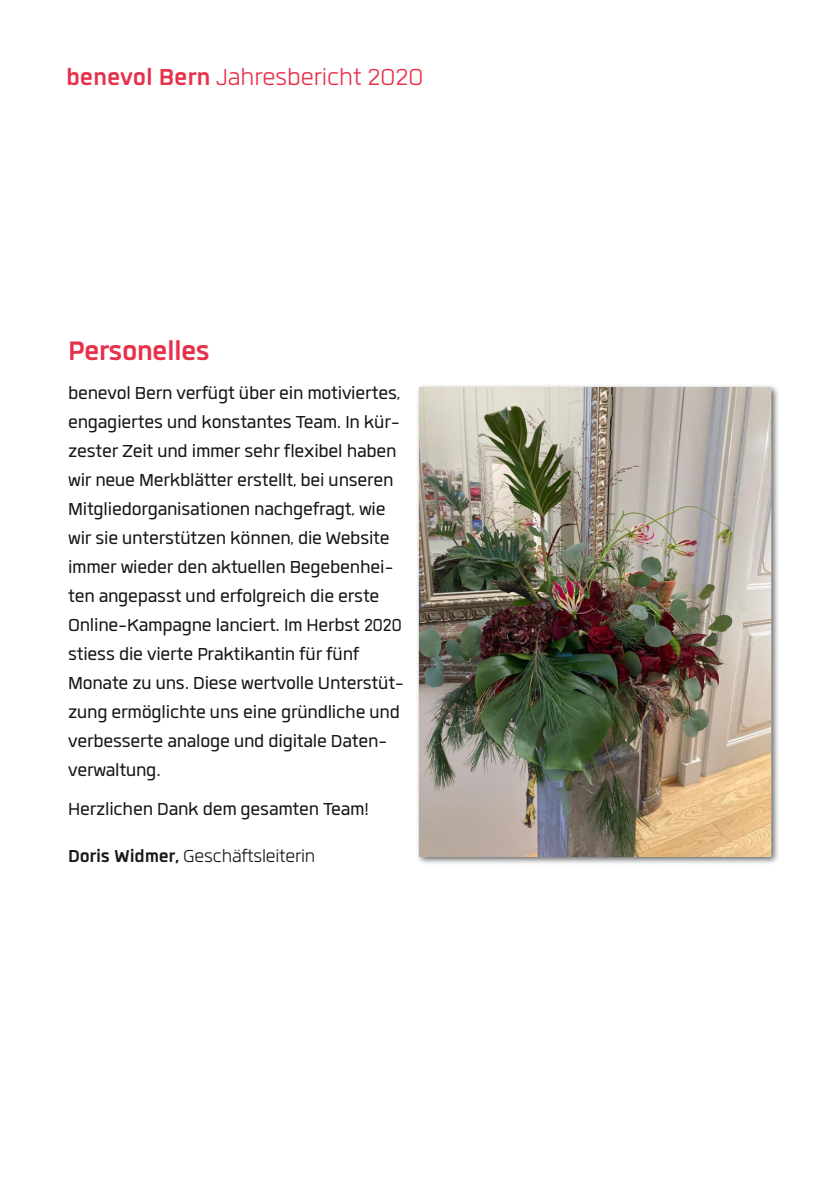
<style>
.page{position:relative;width:840px;height:1191px;background:#fff}
.page>*{position:absolute;margin:0;border:0;box-sizing:border-box;transform-origin:0 0}
.t1{font:700 37px "Quan";letter-spacing:-.02em;color:#e7314b}
.t2{font:300 32px "Quan";letter-spacing:-.005em;color:#e7314b}
.t3{font:24px/29px "Quan";letter-spacing:-.01em;color:#181715}
.s1{font-weight:700}
.s2{font-weight:300}
</style>
<div class="page">
<img style="left:417px;top:385px;width:361px;height:479px">
<img style="left:418px;top:387px;width:353px;height:470px">
<h2 class="t2" style="left:66px;top:61px;width:359px"><span class="s1">benevol Bern</span> Jahresbericht 2020</h2>
<h1 class="t1" style="left:68px;top:332px;width:143px">Personelles</h1>
<p class="t3" style="left:68px;top:378px;width:337px">benevol Bern verfügt über ein motiviertes, engagiertes und konstantes Team. In kür&shy;zester Zeit und immer sehr flexibel haben wir neue Merkblätter erstellt, bei unseren Mitgliedorganisationen nachgefragt, wie wir sie unterstützen können, die Website immer wieder den aktuellen Begebenhei&shy;ten angepasst und erfolgreich die erste Online-Kampagne lanciert. Im Herbst 2020 stiess die vierte Praktikantin für fünf Monate zu uns. Diese wertvolle Unterstüt&shy;zung ermöglichte uns eine gründliche und verbesserte analoge und digitale Daten&shy;verwaltung.</p>
<p class="t3" style="left:68px;top:785px;width:302px;line-height:47px">Herzlichen Dank dem gesamten Team!<br><span class="s1">Doris Widmer,</span> <span class="s2">Geschäftsleiterin</span></p>
</div>
